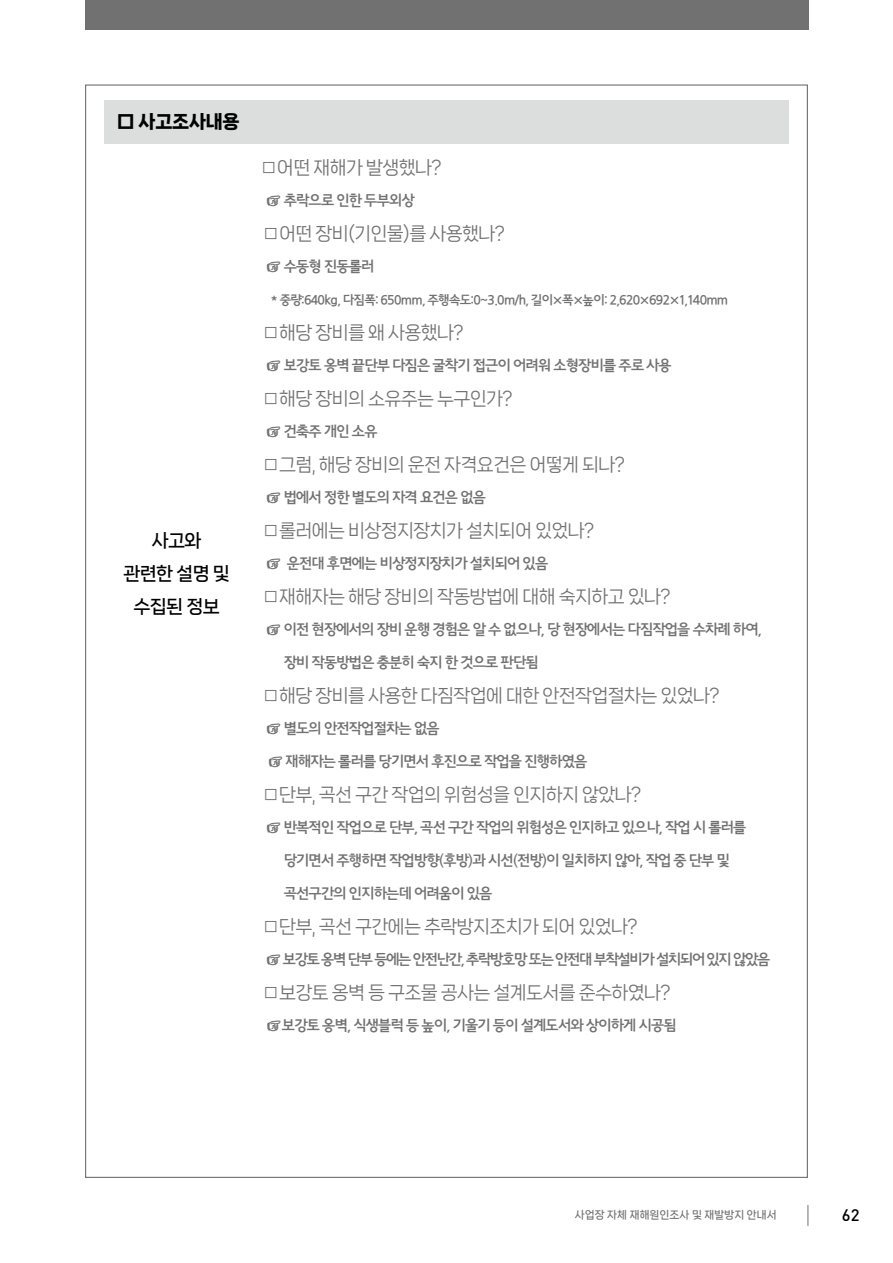
<style>
.page{position:relative;width:893px;height:1263px;background:#fff}
.page>*{position:absolute;margin:0;border:0;box-sizing:border-box;transform-origin:0 0}
.t1{font:22.5px/33px "Jeju Gothic";color:#727171}
.t2{font:22.5px "Jeju Gothic";letter-spacing:-.02em;color:#727171}
.t3{font:19.5px "Jeju Gothic";color:#727171}
.t4{font:18px "Nanum Square Neo b Rg";letter-spacing:-.04em;color:#727171}
.t5{font:18px/33px "Nanum Square Neo c Bd";letter-spacing:-.04em;color:#000;text-align:center}
.t6{font:18px "Nanum Square Neo e Hv";letter-spacing:-.015em;color:#000}
.t7{font:500 16.5px "DIN";color:#000}
.t8{font:10.5px "Nanum Square Neo c Bd";color:#727171}
.s1{font-family:"Jeju Gothic";font-size:22.5px}
</style>
<div class="page">
<svg style="left:807px;top:1205px;width:1px;height:20px"></svg>
<div style="left:104px;top:100px;width:684px;height:44px;background:#dcdddd"></div>
<div style="left:85px;top:0;width:723px;height:29px;background:#727171"></div>
<p class="t6" style="left:117px;top:112px;width:124px">□ 사고조사내용</p>
<p class="t5" style="left:124px;top:525px;width:108px">사고와<br>관련한 설명 및 수집된 정보</p>
<p class="t4" style="left:262px;top:158px;width:181px"><span class="s1">□</span> 어떤 재해가 발생했나?</p>
<p class="t1" style="left:266px;top:181px;width:150px">☞ 추락으로 인한 두부외상</p>
<p class="t4" style="left:264px;top:224px;width:242px"><span class="s1">□</span> 어떤 장비(기인물)를 사용했나?</p>
<p class="t1" style="left:266px;top:247px;width:109px">☞ 수동형 진동롤러</p>
<p class="t3" style="left:271px;top:285px;width:459px">* 중량:640kg, 다짐폭: 650mm, 주행속도:0~3.0m/h, 길이×폭×높이: 2,620×692×1,140mm</p>
<p class="t4" style="left:264px;top:323px;width:201px"><span class="s1">□</span> 해당 장비를 왜 사용했나?</p>
<p class="t1" style="left:266px;top:346px;width:406px">☞ 보강토 옹벽 끝단부 다짐은 굴착기 접근이 어려워 소형장비를 주로 사용</p>
<p class="t4" style="left:264px;top:389px;width:250px"><span class="s1">□</span> 해당 장비의 소유주는 누구인가?</p>
<p class="t1" style="left:266px;top:412px;width:112px">☞ 건축주 개인 소유</p>
<p class="t4" style="left:264px;top:455px;width:362px"><span class="s1">□</span> 그럼, 해당 장비의 운전 자격요건은 어떻게 되나?</p>
<p class="t1" style="left:266px;top:478px;width:221px">☞ 법에서 정한 별도의 자격 요건은 없음</p>
<p class="t4" style="left:264px;top:521px;width:331px"><span class="s1">□</span> 롤러에는 비상정지장치가 설치되어 있었나?</p>
<p class="t1" style="left:266px;top:544px;width:283px">☞ 운전대 후면에는 비상정지장치가 설치되어 있음</p>
<p class="t4" style="left:264px;top:587px;width:408px"><span class="s1">□</span> 재해자는 해당 장비의 작동방법에 대해 숙지하고 있나?</p>
<p class="t1" style="left:284px;top:610px;width:479px;text-indent:-18px">☞ 이전 현장에서의 장비 운행 경험은 알 수 없으나, 당 현장에서는 다짐작업을 수차례 하여, 장비 작동방법은 충분히 숙지 한 것으로 판단됨</p>
<p class="t4" style="left:264px;top:686px;width:457px"><span class="s1">□</span> 해당 장비를 사용한 다짐작업에 대한 안전작업절차는 있었나?</p>
<p class="t1" style="left:266px;top:709px;width:322px">☞ 별도의 안전작업절차는 없음<br>☞ 재해자는 롤러를 당기면서 후진으로 작업을 진행하였음</p>
<p class="t4" style="left:264px;top:785px;width:378px"><span class="s1">□</span> 단부, 곡선 구간 작업의 위험성을 인지하지 않았나?</p>
<p class="t1" style="left:284px;top:808px;width:464px;text-indent:-18px">☞ 반복적인 작업으로 단부, 곡선 구간 작업의 위험성은 인지하고 있으나, 작업 시 롤러를 당기면서 주행하면 작업방향(후방)과 시선(전방)이 일치하지 않아, 작업 중 단부 및 곡선구간의 인지하는데 어려움이 있음</p>
<p class="t4" style="left:264px;top:917px;width:375px"><span class="s1">□</span> 단부, 곡선 구간에는 추락방지조치가 되어 있었나?</p>
<p class="t2" style="left:266px;top:943px;width:505px">☞ 보강토 옹벽 단부 등에는 안전난간, 추락방호망 또는 안전대 부착설비가 설치되어 있지 않았음</p>
<p class="t4" style="left:264px;top:983px;width:408px"><span class="s1">□</span> 보강토 옹벽 등 구조물 공사는 설계도서를 준수하였나?</p>
<p class="t1" style="left:266px;top:1006px;width:411px">☞ 보강토 옹벽, 식생블럭 등 높이, 기울기 등이 설계도서와 상이하게 시공됨</p>
<p class="t8" style="left:575px;top:1209px;width:203px">사업장 자체 재해원인조사 및 재발방지 안내서</p>
<p class="t7" style="left:842px;top:1205px;width:19px">62</p>
</div>
